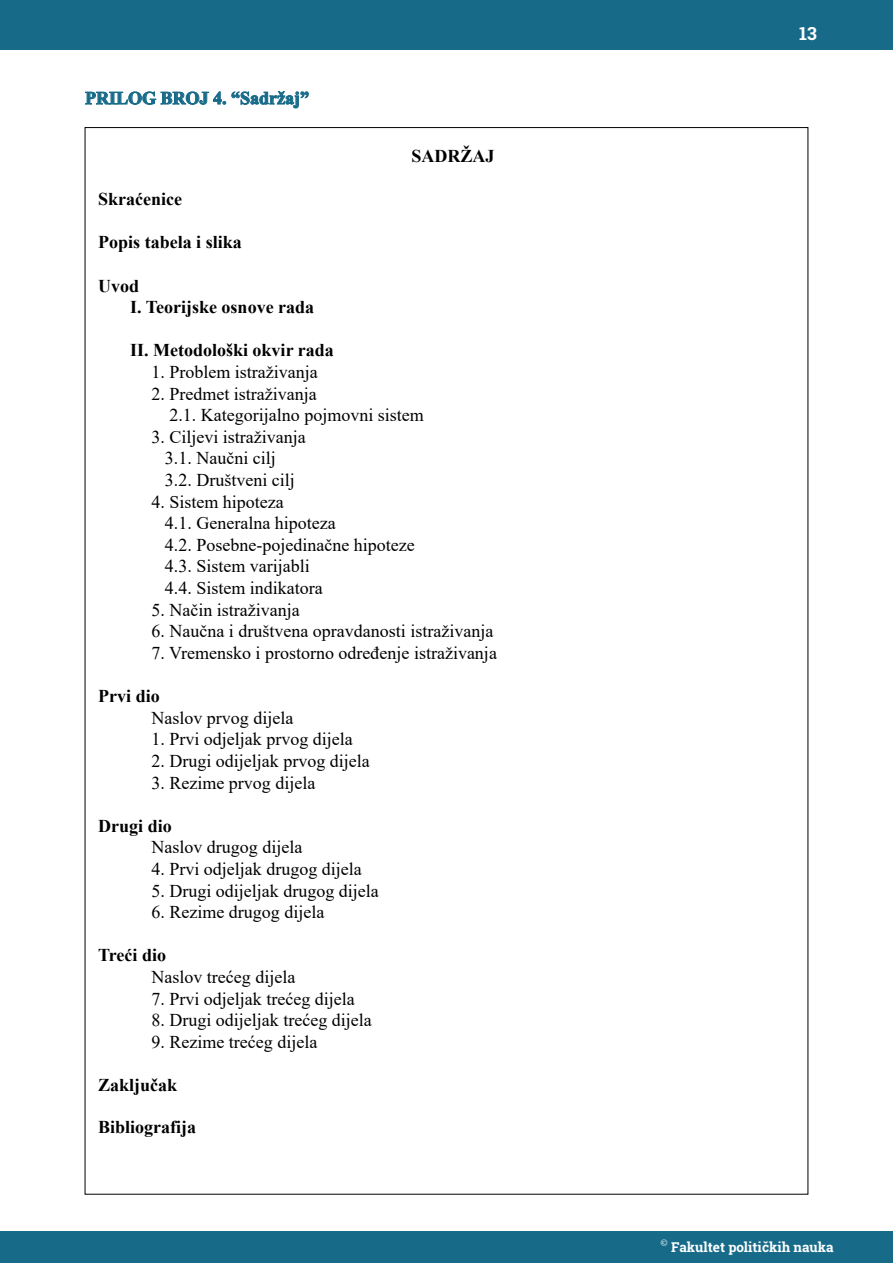
<style>
.page{position:relative;width:893px;height:1263px;background:#fff}
.page>*{position:absolute;margin:0;border:0;box-sizing:border-box;transform-origin:0 0}
.Default{font:18px "Times New Roman";color:#000}
.Default-2{font:700 18px "Times New Roman";color:#000}
.naslovi_12{font:700 18px "Times New Roman";color:#176b89}
.t1{font:700 18px "Roboto Slab";color:#fff}
.t2{font:700 13.5px "Roboto Slab";color:#fff}
</style>
<div class="page">
<div style="left:0;top:0;width:893px;height:50px;background:#176b89"></div>
<div style="left:0;top:1232px;width:893px;height:31px;background:#176b89"></div>
<svg style="left:85px;top:91px;width:224px;height:17px"></svg>
<p class="naslovi_12" style="left:85px;top:85px;width:226px">PRILOG BROJ 4. “Sadržaj”</p>
<p class="Default-2" style="left:411px;top:143px;width:84px">SADRŽAJ</p>
<p class="Default-2" style="left:98px;top:186px;width:85px">Skraćenice</p>
<p class="Default-2" style="left:98px;top:229px;width:145px">Popis tabela i slika</p>
<p class="Default-2" style="left:98px;top:273px;width:43px">Uvod</p>
<p class="Default-2" style="left:130px;top:294px;width:186px">I. Teorijske osnove rada</p>
<p class="Default-2" style="left:130px;top:337px;width:205px">II. Metodološki okvir rada</p>
<p class="Default" style="left:151px;top:359px;width:168px">1. Problem istraživanja</p>
<p class="Default" style="left:151px;top:381px;width:167px">2. Predmet istraživanja</p>
<p class="Default" style="left:169px;top:402px;width:256px">2.1. Kategorijalno pojmovni sistem</p>
<p class="Default" style="left:151px;top:424px;width:156px">3. Ciljevi istraživanja</p>
<p class="Default" style="left:165px;top:446px;width:112px">3.1. Naučni cilj</p>
<p class="Default" style="left:165px;top:467px;width:131px">3.2. Društveni cilj</p>
<p class="Default" style="left:151px;top:489px;width:134px">4. Sistem hipoteza</p>
<p class="Default" style="left:165px;top:510px;width:172px">4.1. Generalna hipoteza</p>
<p class="Default" style="left:165px;top:532px;width:251px">4.2. Posebne-pojedinačne hipoteze</p>
<p class="Default" style="left:165px;top:554px;width:147px">4.3. Sistem varijabli</p>
<p class="Default" style="left:165px;top:575px;width:160px">4.4. Sistem indikatora</p>
<p class="Default" style="left:151px;top:597px;width:150px">5. Način istraživanja</p>
<p class="Default" style="left:151px;top:618px;width:343px">6. Naučna i društvena opravdanosti istraživanja</p>
<p class="Default" style="left:151px;top:640px;width:347px">7. Vremensko i prostorno određenje istraživanja</p>
<p class="Default-2" style="left:98px;top:683px;width:63px">Prvi dio</p>
<p class="Default" style="left:151px;top:705px;width:143px">Naslov prvog dijela</p>
<p class="Default" style="left:151px;top:726px;width:203px">1. Prvi odjeljak prvog dijela</p>
<p class="Default" style="left:151px;top:748px;width:220px">2. Drugi odijeljak prvog dijela</p>
<p class="Default" style="left:151px;top:770px;width:165px">3. Rezime prvog dijela</p>
<p class="Default-2" style="left:98px;top:813px;width:75px">Drugi dio</p>
<p class="Default" style="left:151px;top:834px;width:152px">Naslov drugog dijela</p>
<p class="Default" style="left:151px;top:856px;width:212px">4. Prvi odjeljak drugog dijela</p>
<p class="Default" style="left:151px;top:878px;width:229px">5. Drugi odijeljak drugog dijela</p>
<p class="Default" style="left:151px;top:899px;width:174px">6. Rezime drugog dijela</p>
<p class="Default-2" style="left:98px;top:942px;width:69px">Treći dio</p>
<p class="Default" style="left:151px;top:964px;width:145px">Naslov trećeg dijela</p>
<p class="Default" style="left:151px;top:986px;width:205px">7. Prvi odjeljak trećeg dijela</p>
<p class="Default" style="left:151px;top:1007px;width:222px">8. Drugi odijeljak trećeg dijela</p>
<p class="Default" style="left:151px;top:1029px;width:167px">9. Rezime trećeg dijela</p>
<p class="Default-2" style="left:98px;top:1072px;width:81px">Zaključak</p>
<p class="Default-2" style="left:98px;top:1114px;width:100px">Bibliografija</p>
<p class="t1" style="left:799px;top:21px;width:19px">13</p>
<p class="t2" style="left:661px;top:1238px;width:174px"><sup>©</sup> Fakultet političkih nauka</p>
</div>
